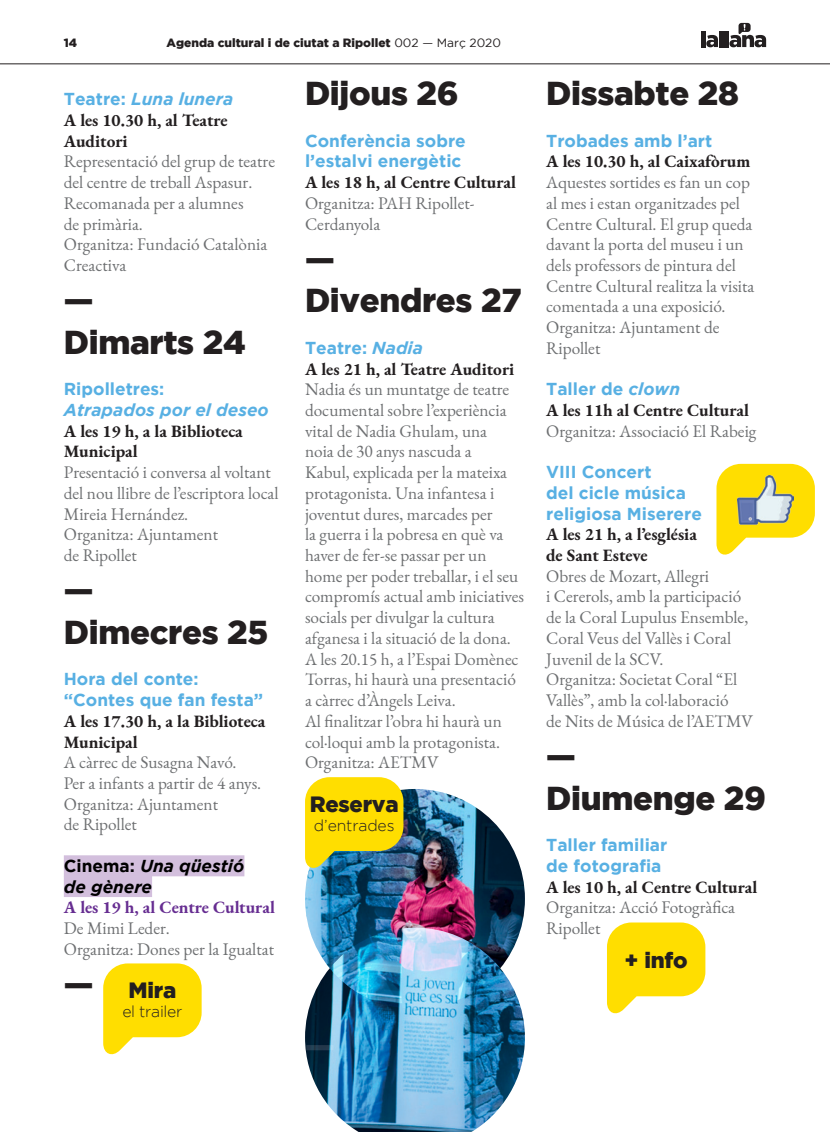
<style>
.page{position:relative;width:830px;height:1132px;background:#fff}
.page>*{position:absolute;margin:0;border:0;box-sizing:border-box;transform-origin:0 0}
.t1{font:900 33px/41.4px "Gotham";letter-spacing:-.01em;color:#231f20}
.t2{font:900 22.05px "Gotham";letter-spacing:-.01em;color:#231f20}
.t3{font:17.25px/20.7px "EB Garamond";color:#6d6f71}
.t4{font:700 17.25px/20.7px "EB Garamond";color:#231f20}
.t5{font:700 17.25px/20.7px "Gotham";color:#58b0e3}
.t6{font:italic 700 17.25px "Gotham";color:#58b0e3}
.t7{font:italic 700 17.25px/20.7px "Gotham";color:#000}
.t8{font:700 17.25px "EB Garamond";color:#662d91}
.t9{font:300 15.75px "Gotham";letter-spacing:-.015em;color:#231f20}
.t10{font:900 12px "Gotham";color:#231f20}
.s1{font-weight:400}
.s2{font-style:italic}
.s3{font-style:normal}
.s4{font-size:33px}
</style>
<div class="page">
<hr style="left:0;top:64px;width:829px;height:1px;background:#231f20">
<hr style="left:701px;top:31px;width:4px;height:16px;background:#231f20">
<svg style="left:706px;top:35px;width:11px;height:12px"></svg>
<hr style="left:724px;top:31px;width:4px;height:16px;background:#231f20">
<svg style="left:729px;top:23px;width:36px;height:24px"></svg>
<div style="left:718px;top:31px;width:5px;height:16px;background:#231f20"></div>
<hr style="left:829px;top:0;width:1px;height:850px;background:#bd95c5">
<div style="left:64px;top:855px;width:180px;height:21px;background:#d3bfdd"></div>
<div style="left:64px;top:875px;width:88px;height:21px;background:#d3bfdd"></div>
<img style="left:305px;top:788px;width:219px;height:220px;border-radius:110px">
<img style="left:305px;top:927px;width:219px;height:204px">
<svg style="left:103px;top:963px;width:98px;height:92px"></svg>
<svg style="left:305px;top:777px;width:98px;height:94px;background:#d6c925"></svg>
<svg style="left:716px;top:463px;width:98px;height:92px"></svg>
<img style="left:737px;top:475px;width:56px;height:49px">
<svg style="left:607px;top:922px;width:98px;height:92px"></svg>
<p class="t10" style="left:64px;top:36px;width:15px">14</p>
<p class="t10" style="left:166px;top:36px;width:336px">Agenda cultural i de ciutat a Ripollet <span class="s1">002 — Març 2020</span></p>
<h1 class="t1" style="left:305px;top:72px;width:155px">Dijous 26</h1>
<p class="t5" style="left:305px;top:130px;width:162px">Conferència sobre l’estalvi energètic</p>
<p class="t4" style="left:305px;top:171px;width:212px">A les 18 h, al Centre Cultural</p>
<p class="t3" style="left:305px;top:193px;width:171px">Organitza: PAH Ripollet-<br>Cerdanyola</p>
<h1 class="t1" style="left:305px;top:238px;width:218px">—<br>Divendres 27</h1>
<p class="t5" style="left:305px;top:337px;width:119px">Teatre: <span class="s2">Nadia</span></p>
<p class="t4" style="left:305px;top:358px;width:211px">A les 21 h, al Teatre Auditori</p>
<p class="t3" style="left:305px;top:379px;width:220px">Nadia és un muntatge de teatre documental sobre l’experiència vital de Nadia Ghulam, una<br>noia de 30 anys nascuda a<br>Kabul, explicada per la mateixa protagonista. Una infantesa i joventut dures, marcades per<br>la guerra i la pobresa en què va haver de fer-se passar per un home per poder treballar, i el seu compromís actual amb iniciatives socials per divulgar la cultura afganesa i la situació de la dona.<br>A les 20.15 h, a l’Espai Domènec<br>Torras, hi haurà una presentació a càrrec d’Àngels Leiva.<br>Al finalitzar l’obra hi haurà un col·loqui amb la protagonista.<br>Organitza: AETMV</p>
<p class="t6" style="left:64px;top:89px;width:171px"><span class="s3">Teatre:</span> Luna lunera</p>
<p class="t4" style="left:64px;top:109px;width:165px">A les 10.30 h, al Teatre<br>Auditori</p>
<p class="t3" style="left:64px;top:151px;width:213px">Representació del grup de teatre del centre de treball Aspasur.<br>Recomanada per a alumnes<br>de primària.<br>Organitza: Fundació Catalònia<br>Creactiva</p>
<h1 class="t1" style="left:64px;top:279px;width:183px">—<br>Dimarts 24</h1>
<p class="t5" style="left:64px;top:378px;width:102px">Ripolletres:</p>
<p class="t6" style="left:64px;top:400px;width:206px">Atrapados por el deseo</p>
<p class="t4" style="left:64px;top:420px;width:180px">A les 19 h, a la Biblioteca<br>Municipal</p>
<p class="t3" style="left:64px;top:462px;width:216px">Presentació i conversa al voltant del nou llibre de l’escriptora local<br>Mireia Hernández.<br>Organitza: Ajuntament<br>de Ripollet</p>
<h1 class="t1" style="left:64px;top:569px;width:206px">—<br>Dimecres 25</h1>
<p class="t5" style="left:64px;top:668px;width:201px">Hora del conte: “Contes que fan festa”</p>
<p class="t4" style="left:64px;top:710px;width:203px">A les 17.30 h, a la Biblioteca<br>Municipal</p>
<p class="t3" style="left:64px;top:752px;width:199px">A càrrec de Susagna Navó.<br>Per a infants a partir de 4 anys.<br>Organitza: Ajuntament<br>de Ripollet</p>
<p class="t7" style="left:64px;top:854px;width:182px"><span class="s3">Cinema:</span> Una qüestió de gènere</p>
<p class="t8" style="left:64px;top:895px;width:212px">A les 19 h, al Centre Cultural</p>
<p class="t3" style="left:64px;top:917px;width:212px">De Mimi Leder.<br>Organitza: Dones per la Igualtat</p>
<p class="t2" style="left:64px;top:977px;width:114px"><span class="s4">—</span> Mira</p>
<p class="t9" style="left:122px;top:1002px;width:61px">el trailer</p>
<p class="t2" style="left:309px;top:791px;width:90px">Reserva</p>
<p class="t9" style="left:314px;top:816px;width:82px">d’entrades</p>
<h1 class="t1" style="left:305px;top:1024px;width:31px">—</h1>
<h1 class="t1" style="left:546px;top:72px;width:194px">Dissabte 28</h1>
<p class="t5" style="left:546px;top:130px;width:167px">Trobades amb l’art</p>
<p class="t4" style="left:546px;top:151px;width:205px">A les 10.30 h, al Caixafòrum</p>
<p class="t3" style="left:546px;top:172px;width:210px">Aquestes sortides es fan un cop al mes i estan organitzades pel<br>Centre Cultural. El grup queda davant la porta del museu i un dels professors de pintura del<br>Centre Cultural realitza la visita comentada a una exposició.<br>Organitza: Ajuntament de<br>Ripollet</p>
<p class="t5" style="left:546px;top:378px;width:135px">Taller de <span class="s2">clown</span></p>
<p class="t4" style="left:546px;top:399px;width:204px">A les 11h al Centre Cultural</p>
<p class="t3" style="left:546px;top:420px;width:212px">Organitza: Associació El Rabeig</p>
<p class="t5" style="left:546px;top:461px;width:157px">VIII Concert<br>del cicle música religiosa Miserere</p>
<p class="t4" style="left:546px;top:523px;width:152px">A les 21 h, a l’església de Sant Esteve</p>
<p class="t3" style="left:546px;top:565px;width:208px">Obres de Mozart, Allegri<br>i Cererols, amb la participació de la Coral Lupulus Ensemble,<br>Coral Veus del Vallès i Coral<br>Juvenil de la SCV.<br>Organitza: Societat Coral “El<br>Vallès”, amb la col·laboració<br>de Nits de Música de l’AETMV</p>
<h1 class="t1" style="left:546px;top:734px;width:221px">—<br>Diumenge 29</h1>
<p class="t5" style="left:546px;top:833px;width:123px">Taller familiar de fotografia</p>
<p class="t4" style="left:546px;top:875px;width:212px">A les 10 h, al Centre Cultural</p>
<p class="t3" style="left:546px;top:896px;width:190px">Organitza: Acció Fotogràfica<br>Ripollet</p>
<p class="t2" style="left:624px;top:947px;width:65px">+ info</p>
</div>
